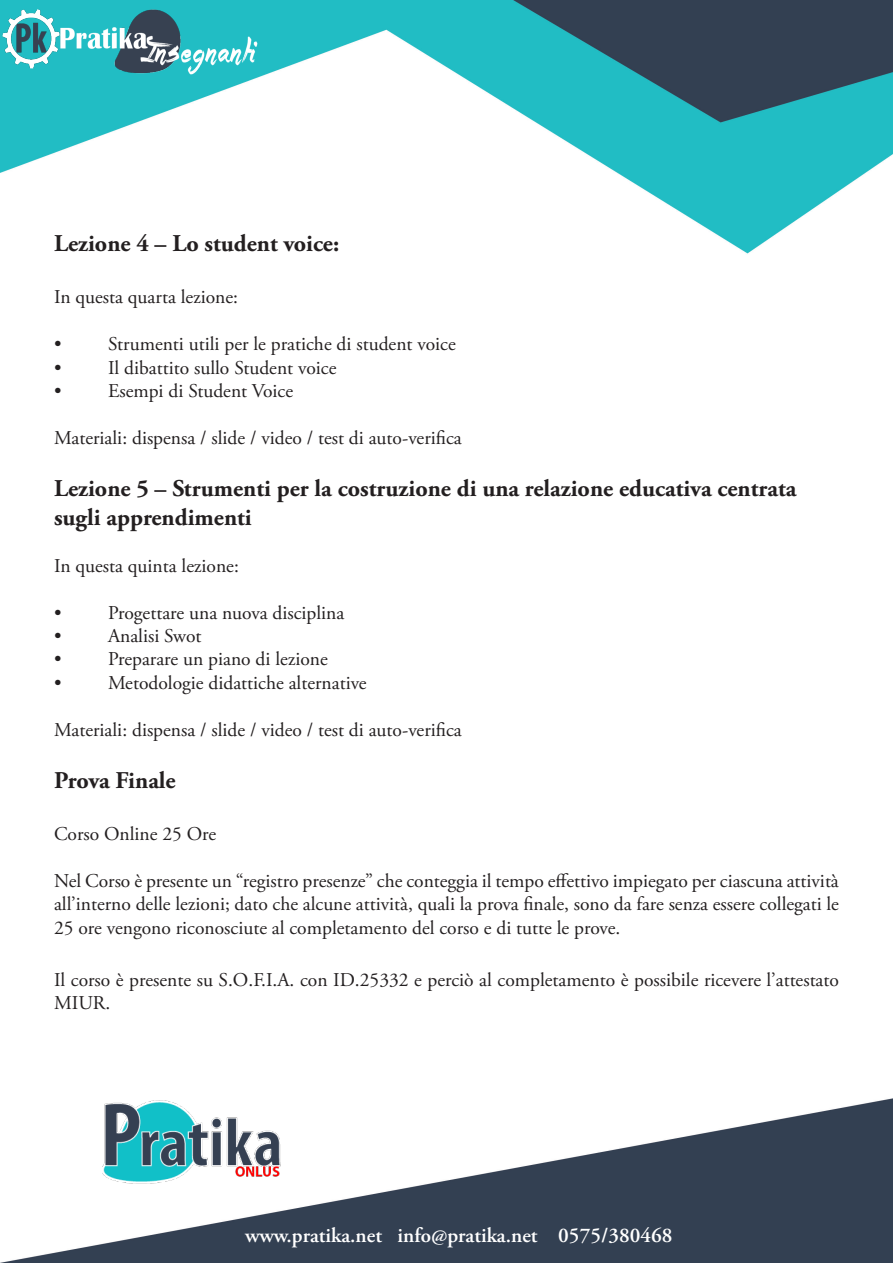
<style>
.page{position:relative;width:893px;height:1263px;background:#fff}
.page>*{position:absolute;margin:0;border:0;box-sizing:border-box;transform-origin:0 0}
.titolo{font:700 24px/28.8px "Adobe Garamond Pro";color:#231f20}
.t1{font:600 21px "Adobe Garamond Pro";color:#fff}
.testo{font:19.5px/23.4px "Adobe Garamond Pro";color:#231f20;text-align:justify}
</style>
<div class="page">
<img style="left:0;top:0;width:893px;height:1263px">
<img style="left:0;top:1px;width:264px;height:83px">
<img style="left:103px;top:1099px;width:179px;height:85px">
<p class="titolo" style="left:54px;top:230px;width:287px">Lezione 4 – Lo student voice:</p>
<p class="testo" style="left:54px;top:286px;width:186px">In questa quarta lezione:</p>
<p class="testo" style="left:54px;top:333px;width:403px">• Strumenti utili per le pratiche di student voice</p>
<p class="testo" style="left:54px;top:356px;width:284px">• Il dibattito sullo Student voice</p>
<p class="testo" style="left:54px;top:380px;width:241px">• Esempi di Student Voice</p>
<p class="testo" style="left:54px;top:427px;width:409px">Materiali: dispensa / slide / video / test di auto-verifica</p>
<p class="titolo" style="left:54px;top:474px;width:744px">Lezione 5 – Strumenti per la costruzione di una relazione educativa centrata sugli apprendimenti</p>
<p class="testo" style="left:54px;top:554px;width:186px">In questa quinta lezione:</p>
<p class="testo" style="left:54px;top:601px;width:292px">• Progettare una nuova disciplina</p>
<p class="testo" style="left:54px;top:625px;width:149px">• Analisi Swot</p>
<p class="testo" style="left:54px;top:648px;width:275px">• Preparare un piano di lezione</p>
<p class="testo" style="left:54px;top:671px;width:314px">• Metodologie didattiche alternative</p>
<p class="testo" style="left:54px;top:718px;width:409px">Materiali: dispensa / slide / video / test di auto-verifica</p>
<p class="titolo" style="left:54px;top:766px;width:123px">Prova Finale</p>
<p class="testo" style="left:54px;top:823px;width:164px">Corso Online 25 Ore</p>
<p class="testo" style="left:54px;top:869px;width:786px">Nel Corso è presente un “registro presenze” che conteggia il tempo effettivo impiegato per ciascuna attività all’interno delle lezioni; dato che alcune attività, quali la prova finale, sono da fare senza essere collegati le 25 ore vengono riconosciute al completamento del corso e di tutte le prove.</p>
<p class="testo" style="left:54px;top:968px;width:786px">Il corso è presente su S.O.F.I.A. con ID.25332 e perciò al completamento è possibile ricevere l’attestato<br>MIUR.</p>
<p class="t1" style="left:245px;top:1223px;width:429px">www.pratika.net info@pratika.net 0575/380468</p>
</div>
